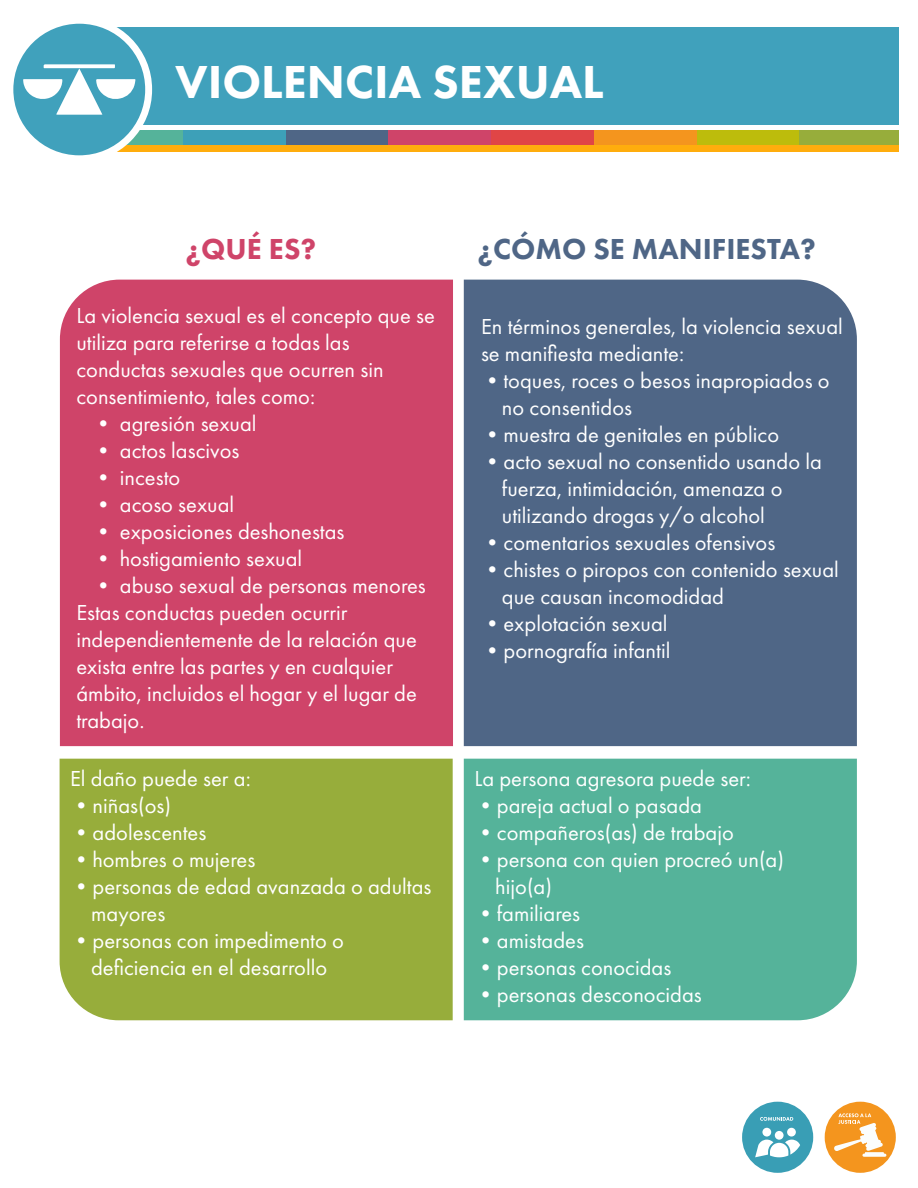
<style>
.page{position:relative;width:918px;height:1188px;background:#fff}
.page>*{position:absolute;margin:0;border:0;box-sizing:border-box;transform-origin:0 0}
.t1{font:800 48px "Futura PT";color:#fff}
.t2{font:800 30px "Futura PT";color:#4f6686}
.t3{font:800 30px "Futura PT";color:#cf4469}
.t4{font:22.5px/27px "Futura PT";color:#fff}
</style>
<div class="page">
<div style="left:75px;top:27px;width:824px;height:98px;background:#40a1bc"></div>
<div style="left:799px;top:131px;width:100px;height:16px;background:#97ad3b"></div>
<div style="left:696px;top:131px;width:103px;height:16px;background:#bdbc0c"></div>
<div style="left:594px;top:131px;width:102px;height:16px;background:#f4951e"></div>
<div style="left:491px;top:131px;width:103px;height:16px;background:#e04546"></div>
<div style="left:388px;top:131px;width:103px;height:16px;background:#cf4469"></div>
<div style="left:286px;top:131px;width:102px;height:16px;background:#4f6686"></div>
<div style="left:183px;top:131px;width:103px;height:16px;background:#3da0b8"></div>
<div style="left:83px;top:131px;width:100px;height:16px;background:#55b39a"></div>
<div style="left:83px;top:145px;width:816px;height:7px;background:#ffad0d"></div>
<svg style="left:13px;top:23px;width:139px;height:133px"></svg>
<div style="left:60px;top:280px;width:393px;height:466px;background:#cf4469"></div>
<div style="left:464px;top:280px;width:393px;height:466px;background:#4f6686"></div>
<div style="left:60px;top:759px;width:393px;height:261px;background:#97ad3b"></div>
<div style="left:464px;top:759px;width:393px;height:261px;background:#55b39a"></div>
<div style="left:742px;top:1102px;width:71px;height:71px;background:#399eb5;border-radius:50%"></div>
<div style="left:775px;top:1131px;width:9px;height:9px;background:#fff;border-radius:50%"></div>
<div style="left:762px;top:1128px;width:9px;height:9px;background:#fff;border-radius:50%"></div>
<div style="left:787px;top:1128px;width:9px;height:9px;background:#fff;border-radius:50%"></div>
<svg style="left:755px;top:1140px;width:45px;height:17px"></svg>
<svg style="left:760px;top:1117px;width:33px;height:4px"></svg>
<div style="left:825px;top:1102px;width:71px;height:71px;background:#f4951e;border-radius:50%"></div>
<svg style="left:834px;top:1113px;width:53px;height:44px"></svg>
<h1 class="t1" style="left:175px;top:52px;width:430px">VIOLENCIA SEXUAL</h1>
<h2 class="t3" style="left:185px;top:230px;width:132px">¿QUÉ ES?</h2>
<p class="t4" style="left:76px;top:302px;width:360px">La violencia sexual es el concepto que se utiliza para referirse a todas las conductas sexuales que ocurren sin consentimiento, tales como:</p>
<p class="t4" style="left:92px;top:410px;width:166px">• agresión sexual</p>
<p class="t4" style="left:92px;top:437px;width:149px">• actos lascivos</p>
<p class="t4" style="left:92px;top:464px;width:90px">• incesto</p>
<p class="t4" style="left:92px;top:491px;width:144px">• acoso sexual</p>
<p class="t4" style="left:92px;top:518px;width:254px">• exposiciones deshonestas</p>
<p class="t4" style="left:92px;top:545px;width:212px">• hostigamiento sexual</p>
<p class="t4" style="left:92px;top:572px;width:335px">• abuso sexual de personas menores</p>
<p class="t4" style="left:76px;top:599px;width:342px">Estas conductas pueden ocurrir independientemente de la relación que exista entre las partes y en cualquier ámbito, incluidos el hogar y el lugar de trabajo.</p>
<p class="t4" style="left:70px;top:765px;width:182px">El daño puede ser a:</p>
<p class="t4" style="left:70px;top:792px;width:103px">•niñas(os)</p>
<p class="t4" style="left:70px;top:819px;width:138px">•adolescentes</p>
<p class="t4" style="left:70px;top:846px;width:187px">•hombres o mujeres</p>
<p class="t4" style="left:70px;top:873px;width:363px">•personas de edad avanzada o adultas</p>
<p class="t4" style="left:70px;top:927px;width:275px">•personas con impedimento o</p>
<p class="t4" style="left:91px;top:900px;width:76px">mayores</p>
<p class="t4" style="left:91px;top:954px;width:238px">deficiencia en el desarrollo</p>
<h2 class="t2" style="left:477px;top:230px;width:340px">¿CÓMO SE MANIFIESTA?</h2>
<p class="t4" style="left:481px;top:313px;width:363px">En términos generales, la violencia sexual se manifiesta mediante:</p>
<p class="t4" style="left:502px;top:394px;width:132px">no consentidos</p>
<p class="t4" style="left:481px;top:367px;width:350px">•toques, roces o besos inapropiados o</p>
<p class="t4" style="left:481px;top:421px;width:300px">•muestra de genitales en público</p>
<p class="t4" style="left:481px;top:448px;width:342px">•acto sexual no consentido usando la</p>
<p class="t4" style="left:502px;top:475px;width:282px">fuerza, intimidación, amenaza o utilizando drogas y/o alcohol</p>
<p class="t4" style="left:481px;top:529px;width:296px">•comentarios sexuales ofensivos</p>
<p class="t4" style="left:481px;top:556px;width:359px">•chistes o piropos con contenido sexual</p>
<p class="t4" style="left:481px;top:610px;width:188px">•explotación sexual</p>
<p class="t4" style="left:481px;top:637px;width:191px">•pornografía infantil</p>
<p class="t4" style="left:502px;top:583px;width:224px">que causan incomodidad</p>
<p class="t4" style="left:474px;top:765px;width:278px">La persona agresora puede ser:</p>
<p class="t4" style="left:474px;top:792px;width:229px">•pareja actual o pasada</p>
<p class="t4" style="left:474px;top:819px;width:261px">•compañeros(as) de trabajo</p>
<p class="t4" style="left:474px;top:846px;width:311px">•persona con quien procreó un(a)</p>
<p class="t4" style="left:474px;top:900px;width:107px">•familiares</p>
<p class="t4" style="left:474px;top:927px;width:111px">•amistades</p>
<p class="t4" style="left:474px;top:954px;width:198px">•personas conocidas</p>
<p class="t4" style="left:474px;top:981px;width:229px">•personas desconocidas</p>
<p class="t4" style="left:495px;top:873px;width:58px">hijo(a)</p>
</div>
